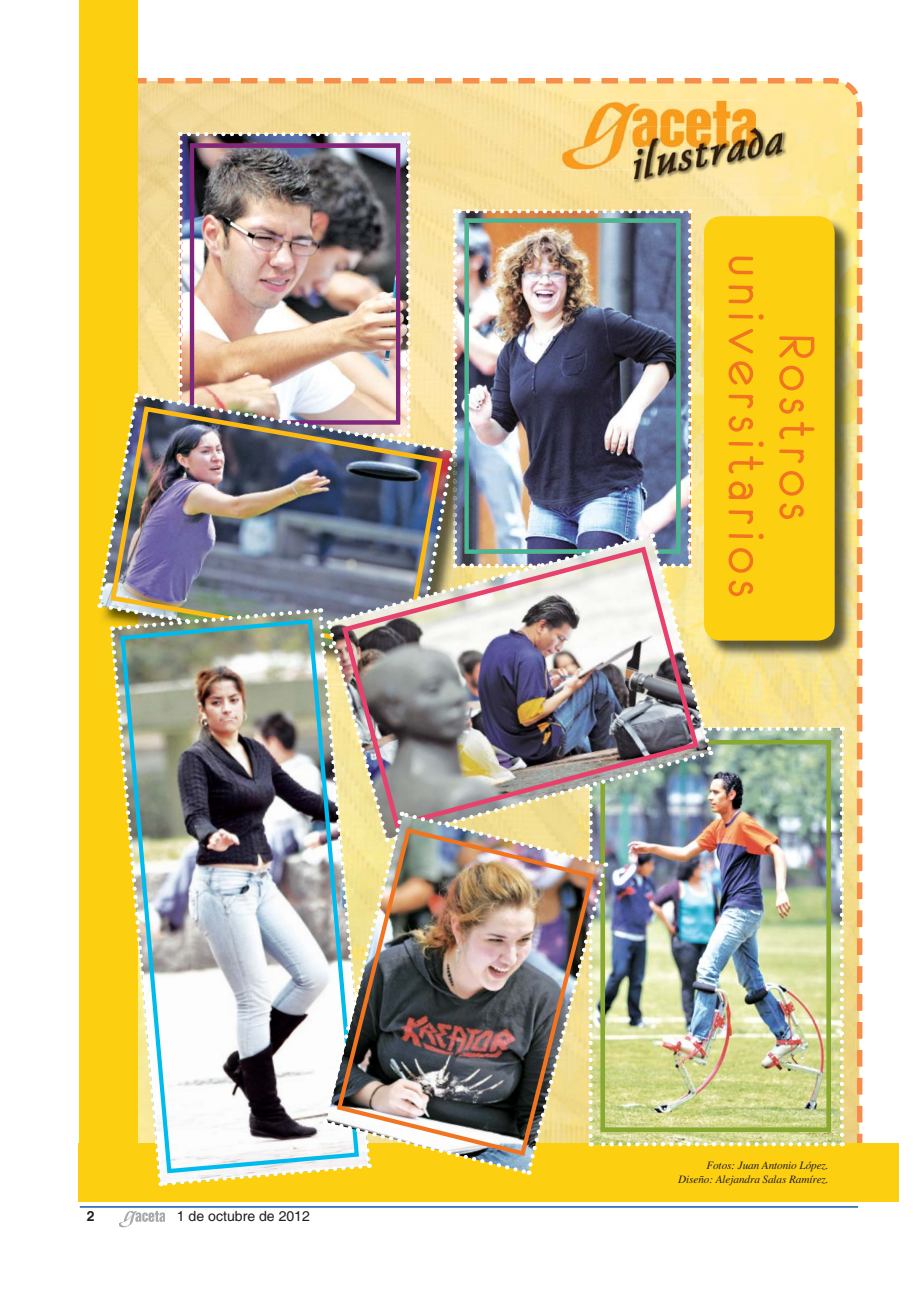
<style>
.page{position:relative;width:918px;height:1296px;background:#fff}
.page>*{position:absolute;margin:0;border:0;box-sizing:border-box;transform-origin:0 0}
.t1{font:56.25px/50.7px "Eurofurenceregular";letter-spacing:.1em;color:#f17420;text-align:center}
.t2{font:14.1px "Helvetica";color:#231f20}
.t3{font:700 14.1px "Helvetica";color:#231f20}
.t4{font:italic 11.25px/14.1px "Times";letter-spacing:-.01em;color:#231f20;text-align:right}
</style>
<div class="page">
<hr style="left:80px;top:1206px;width:778px;height:2px;background:#00529f">
<img style="left:119px;top:1211px;width:46px;height:16px">
<svg style="left:137px;top:78px;width:725px;height:50px;background:#f7da96"></svg>
<div style="left:79px;top:0;width:58px;height:1167px;background:#fccf10"></div>
<div style="left:78px;top:1143px;width:821px;height:59px;background:#fccf10"></div>
<img style="left:562px;top:101px;width:194px;height:27px">
<img style="left:632px;top:126px;width:124px;height:2px">
<img style="left:97px;top:128px;width:765px;height:1059px">
<img style="left:334px;top:825px;width:263px;height:333px">
<p class="t3" style="left:87px;top:1211px;width:9px">2</p>
<p class="t2" style="left:177px;top:1211px;width:135px">1 de octubre de 2012</p>
<h1 class="t1" style="left:824px;top:254px;width:345px;rotate:90deg">Rostros universitarios</h1>
<p class="t4" style="left:678px;top:1159px;width:152px">Fotos: Juan Antonio López.<br>Diseño: Alejandra Salas Ramírez.</p>
</div>
